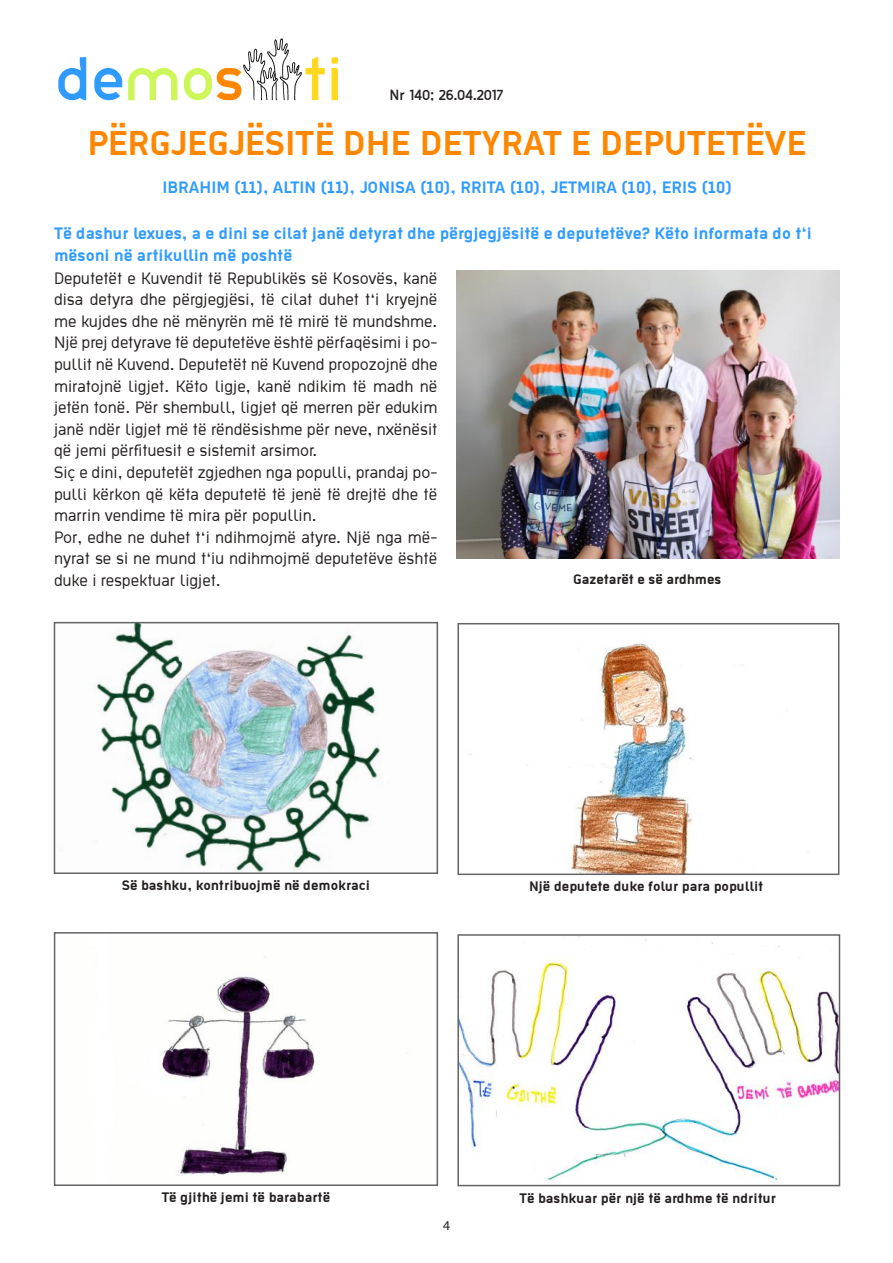
<style>
.page{position:relative;width:893px;height:1263px;background:#fff}
.page>*{position:absolute;margin:0;border:0;box-sizing:border-box;transform-origin:0 0}
.t1{font:700 37.5px "Ekstropia";color:#ff8700}
.t2{font:18px/21.6px "Ekstropia";color:#241f1f}
.t3{font:700 18px/21.6px "Ekstropia";color:#309bff}
.t4{font:700 15px "Ekstropia";color:#241f1f}
.t5{font:13.5px "Thelbi Kujtesa";color:#241f1f}
.t6{font:13.5px "Myriad Pro";color:#241f1f}
</style>
<div class="page">
<svg style="left:58px;top:57px;width:28px;height:43px"></svg>
<svg style="left:94px;top:68px;width:28px;height:32px"></svg>
<svg style="left:128px;top:68px;width:50px;height:32px"></svg>
<svg style="left:331px;top:57px;width:7px;height:43px"></svg>
<svg style="left:184px;top:38px;width:141px;height:62px"></svg>
<img style="left:159px;top:956px;width:156px;height:220px">
<div style="left:54px;top:932px;width:384px;height:254px;border:2px solid #656365"></div>
<img style="left:460px;top:939px;width:377px;height:243px">
<div style="left:457px;top:934px;width:383px;height:252px;border:2px solid #656365"></div>
<img style="left:95px;top:625px;width:286px;height:246px">
<div style="left:54px;top:622px;width:384px;height:252px;border:2px solid #656365"></div>
<img style="left:469px;top:643px;width:319px;height:229px">
<div style="left:457px;top:623px;width:382px;height:252px;border:2px solid #656365"></div>
<img style="left:456px;top:270px;width:384px;height:288px">
<p class="t5" style="left:390px;top:85px;width:115px">Nr 140; 26.04.2017</p>
<h1 class="t1" style="left:87px;top:120px;width:721px">PËRGJEGJËSITË DHE DETYRAT E DEPUTETËVE</h1>
<p class="t3" style="left:162px;top:175px;width:571px">IBRAHIM (11), ALTIN (11), JONISA (10), RRITA (10), JETMIRA (10), ERIS (10)</p>
<p class="t3" style="left:54px;top:222px;width:759px">Të dashur lexues, a e dini se cilat janë detyrat dhe përgjegjësitë e deputetëve? Këto informata do t‘i mësoni në artikullin më poshtë</p>
<p class="t2" style="left:54px;top:266px;width:385px">Deputetët e Kuvendit të Republikës së Kosovës, kanë disa detyra dhe përgjegjësi, të cilat duhet t‘i kryejnë me kujdes dhe në mënyrën më të mirë të mundshme.<br>Një prej detyrave të deputetëve është përfaqësimi i po&shy;pullit në Kuvend. Deputetët në Kuvend propozojnë dhe miratojnë ligjet. Këto ligje, kanë ndikim të madh në jetën tonë. Për shembull, ligjet që merren për edukim janë ndër ligjet më të rëndësishme për neve, nxënësit që jemi përfituesit e sistemit arsimor.<br>Siç e dini, deputetët zgjedhen nga populli, prandaj po&shy;pulli kërkon që këta deputetë të jenë të drejtë dhe të marrin vendime të mira për popullin.<br>Por, edhe ne duhet t‘i ndihmojmë atyre. Një nga më&shy;nyrat se si ne mund t‘iu ndihmojmë deputetëve është duke i respektuar ligjet.</p>
<p class="t4" style="left:573px;top:571px;width:150px">Gazetarët e së ardhmes</p>
<p class="t4" style="left:122px;top:876px;width:250px">Së bashku, kontribuojmë në demokraci</p>
<p class="t4" style="left:529px;top:877px;width:236px">Një deputete duke folur para popullit</p>
<p class="t4" style="left:162px;top:1188px;width:170px">Të gjithë jemi të barabartë</p>
<p class="t6" style="left:443px;top:1217px;width:8px">4</p>
<p class="t4" style="left:519px;top:1189px;width:258px">Të bashkuar për një të ardhme të ndritur</p>
</div>
